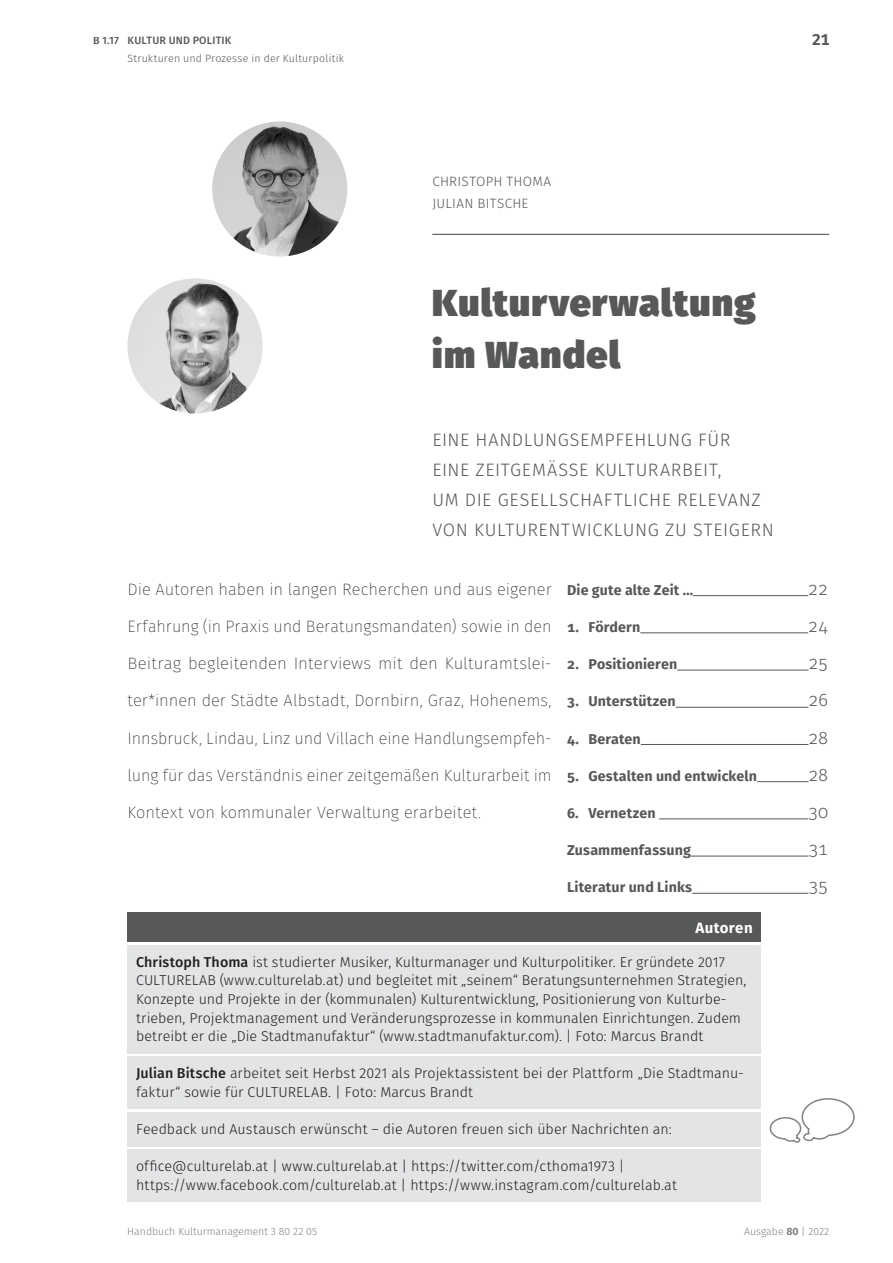
<style>
.page{position:relative;width:893px;height:1263px;background:#fff}
.page>*{position:absolute;margin:0;border:0;box-sizing:border-box;transform-origin:0 0}
.t1{font:900 37.5px/52.5px "Fira Sans";letter-spacing:.03em;color:#57585a}
.H1_Subline{font:300 18px/30px "Fira Sans";letter-spacing:.03em;color:#57585a}
.Teaser{font:200 16.5px "Fira Sans";color:#231f20}
.t2{font:700 15.6px "Fira Sans";color:#57585a}
.Box_Headline{font:700 15px "Fira Sans";letter-spacing:.025em;color:#fff}
.Box{font:300 14.25px/18.6px "Fira Sans";letter-spacing:.005em;color:#231f20}
.t3{font:700 14.25px "Fira Sans";letter-spacing:.01em;color:#57585a}
.Autor{font:300 13.5px/22.5px "Fira Sans";letter-spacing:.02em;color:#57585a}
.t4{font:300 10.65px "Fira Sans";letter-spacing:.015em;color:#57585a}
.t5{font:500 10.65px "Fira Sans";letter-spacing:.015em;color:#57585a}
.t6{font:300 10.5px "Fira Sans";color:#808285}
.s1{font-weight:500}
.s2{font-weight:700}
</style>
<div class="page">
<hr style="left:432px;top:234px;width:397px;height:1px;background:#57585a">
<img style="left:212px;top:122px;width:135px;height:134px;border-radius:68px">
<img style="left:128px;top:278px;width:135px;height:135px;border-radius:68px">
<hr style="left:693px;top:595px;width:115px;height:1px;background:#57585a">
<hr style="left:640px;top:633px;width:168px;height:1px;background:#57585a">
<hr style="left:677px;top:670px;width:131px;height:1px;background:#57585a">
<hr style="left:676px;top:707px;width:132px;height:1px;background:#57585a">
<hr style="left:641px;top:744px;width:167px;height:1px;background:#57585a">
<hr style="left:757px;top:781px;width:51px;height:1px;background:#57585a">
<hr style="left:659px;top:819px;width:149px;height:1px;background:#57585a">
<hr style="left:691px;top:856px;width:118px;height:1px;background:#57585a">
<hr style="left:692px;top:893px;width:116px;height:1px;background:#57585a">
<div style="left:128px;top:912px;width:633px;height:30px;background:#57585a"></div>
<div style="left:128px;top:945px;width:633px;height:108px;background:#e3e4e6"></div>
<div style="left:128px;top:1056px;width:633px;height:53px;background:#e3e4e6"></div>
<div style="left:128px;top:1112px;width:633px;height:34px;background:#e3e4e6"></div>
<div style="left:128px;top:1149px;width:633px;height:53px;background:#e3e4e6"></div>
<svg style="left:769px;top:1098px;width:86px;height:45px"></svg>
<p class="t5" style="left:93px;top:33px;width:28px">B 1.17</p>
<p class="t5" style="left:128px;top:33px;width:105px">KULTUR UND POLITIK</p>
<p class="t2" style="left:812px;top:28px;width:19px">21</p>
<p class="t4" style="left:128px;top:50px;width:218px">Strukturen und Prozesse in der Kulturpolitik</p>
<p class="Autor" style="left:432px;top:169px;width:120px">CHRISTOPH THOMA<br>JULIAN BITSCHE</p>
<h1 class="t1" style="left:432px;top:276px;width:325px">Kulturverwaltung im Wandel</h1>
<p class="H1_Subline" style="left:432px;top:425px;width:343px">EINE HANDLUNGSEMPFEHLUNG FÜR<br>EINE ZEITGEMÄSSE KULTURARBEIT,<br>UM DIE GESELLSCHAFTLICHE RELEVANZ VON KULTURENTWICKLUNG ZU STEIGERN</p>
<p class="Teaser" style="left:128px;top:577px;width:426px">Die Autoren haben in langen Recherchen und aus eigener</p>
<p class="Teaser" style="left:128px;top:615px;width:426px">Erfahrung (in Praxis und Beratungsmandaten) sowie in den</p>
<p class="Teaser" style="left:128px;top:652px;width:426px">Beitrag begleitenden Interviews mit den Kulturamtslei-</p>
<p class="Teaser" style="left:128px;top:689px;width:426px">ter*innen der Städte Albstadt, Dornbirn, Graz, Hohenems,</p>
<p class="Teaser" style="left:128px;top:726px;width:426px">Innsbruck, Lindau, Linz und Villach eine Handlungsempfeh-</p>
<p class="Teaser" style="left:128px;top:763px;width:426px">lung für das Verständnis einer zeitgemäßen Kulturarbeit im</p>
<p class="Teaser" style="left:128px;top:801px;width:355px">Kontext von kommunaler Verwaltung erarbeitet.</p>
<p class="t3" style="left:567px;top:580px;width:127px">Die gute alte Zeit …</p>
<p class="H1_Subline" style="left:808px;top:573px;width:21px">22</p>
<p class="t3" style="left:567px;top:617px;width:75px">1. Fördern</p>
<p class="H1_Subline" style="left:808px;top:611px;width:21px">24</p>
<p class="t3" style="left:567px;top:654px;width:112px">2. Positionieren</p>
<p class="H1_Subline" style="left:808px;top:648px;width:21px">25</p>
<p class="t3" style="left:567px;top:691px;width:110px">3. Unterstützen</p>
<p class="H1_Subline" style="left:808px;top:685px;width:21px">26</p>
<p class="t3" style="left:567px;top:729px;width:75px">4. Beraten</p>
<p class="H1_Subline" style="left:808px;top:722px;width:21px">28</p>
<p class="t3" style="left:567px;top:766px;width:191px">5. Gestalten und entwickeln</p>
<p class="H1_Subline" style="left:808px;top:759px;width:21px">28</p>
<p class="t3" style="left:567px;top:803px;width:90px">6. Vernetzen</p>
<p class="H1_Subline" style="left:808px;top:797px;width:21px">30</p>
<p class="t3" style="left:567px;top:840px;width:125px">Zusammenfassung</p>
<p class="H1_Subline" style="left:809px;top:834px;width:21px">31</p>
<p class="t3" style="left:567px;top:877px;width:127px">Literatur und Links</p>
<p class="H1_Subline" style="left:808px;top:871px;width:21px">35</p>
<h6 class="Box_Headline" style="left:695px;top:917px;width:59px">Autoren</h6>
<p class="Box" style="left:136px;top:952px;width:612px"><span class="s1">Christoph Thoma</span> ist studierter Musiker, Kulturmanager und Kulturpolitiker. Er gründete 2017<br>CULTURELAB (www.culturelab.at) und begleitet mit „seinem“ Beratungsunternehmen Strategien, Konzepte und Projekte in der (kommunalen) Kulturentwicklung, Positionierung von Kulturbe&shy;trieben, Projektmanagement und Veränderungsprozesse in kommunalen Einrichtungen. Zudem betreibt er die „Die Stadtmanufaktur“ (www.stadtmanufaktur.com). | Foto: Marcus Brandt</p>
<p class="Box" style="left:136px;top:1064px;width:609px"><span class="s1">Julian Bitsche</span> arbeitet seit Herbst 2021 als Projektassistent bei der Plattform „Die Stadtmanu&shy;faktur“ sowie für CULTURELAB. | Foto: Marcus Brandt</p>
<p class="Box" style="left:136px;top:1120px;width:537px">Feedback und Austausch erwünscht – die Autoren freuen sich über Nachrichten an:</p>
<p class="Box" style="left:136px;top:1157px;width:542px">office@culturelab.at | www.culturelab.at | https://twitter.com/cthoma1973 | https://www.facebook.com/culturelab.at | https://www.instagram.com/culturelab.at</p>
<p class="t6" style="left:127px;top:1224px;width:191px">Handbuch Kulturmanagement 3 80 22 05</p>
<p class="t6" style="left:744px;top:1224px;width:86px">Ausgabe <span class="s2">80</span> | 2022</p>
</div>
